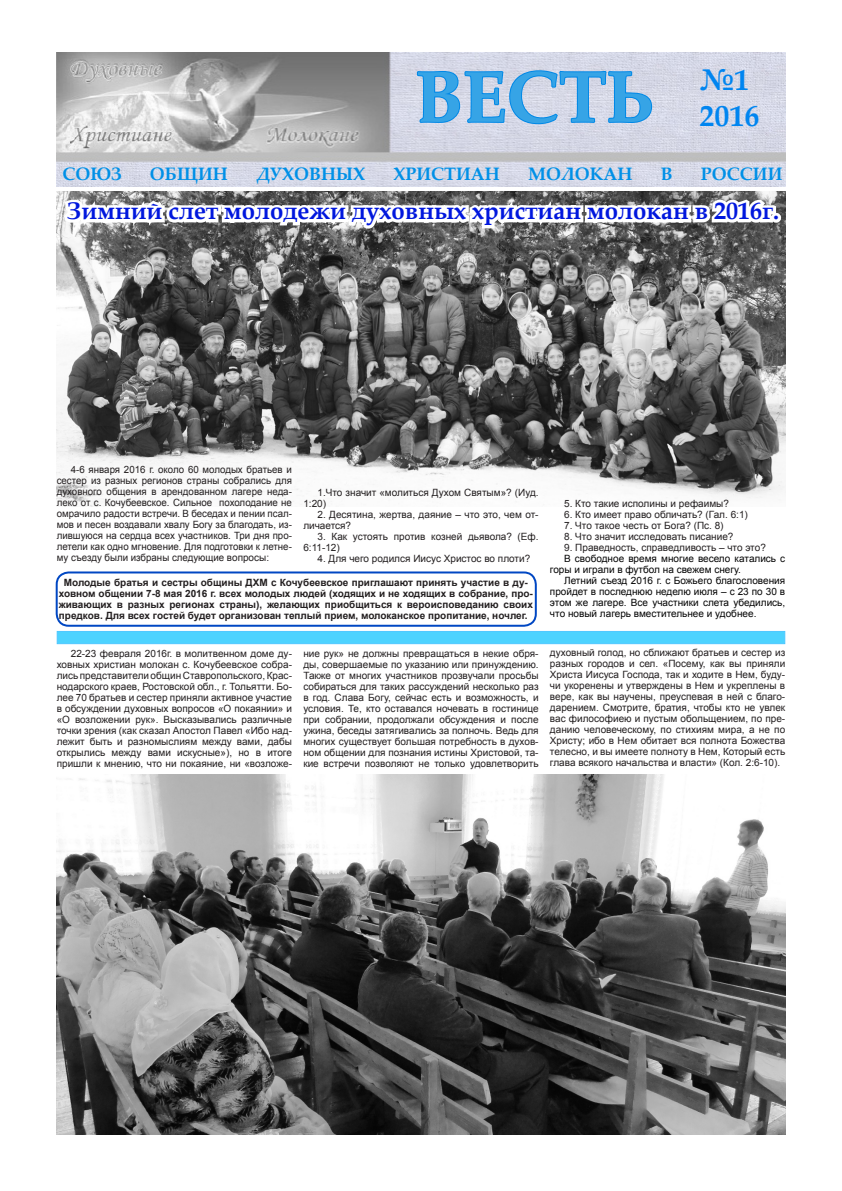
<style>
.page{position:relative;width:842px;height:1191px;background:#fff}
.page>*{position:absolute;margin:0;border:0;box-sizing:border-box;transform-origin:0 0}
.t1{font:700 72px "Palatino Linotype";color:#36a4e6}
.t2{font:700 30px "Palatino Linotype";color:#0085f0}
.Заголовок_1{font:700 24px "Book Antiqua";color:#0017dd}
.t3{font:700 18px "Palatino Linotype";color:#0090e7}
.Текст{font:10px/11px "Arial";color:#231f20;text-align:justify}
.Текст-2{font:700 10px/11px "Arial";color:#231f20;text-align:center}
.Текст-3{font:10px/11px "Arial";color:#050505}
</style>
<div class="page">
<svg style="left:59px;top:52px;width:727px;height:593px"></svg>
<img style="left:57px;top:775px;width:728px;height:359px">
<p class="t1" style="left:416px;top:46px;width:241px">ВЕСТЬ</p>
<p class="t2" style="left:699px;top:58px;width:51px">№1</p>
<p class="t2" style="left:699px;top:94px;width:61px">2016</p>
<p class="t3" style="left:62px;top:161px;width:61px">СОЮЗ</p>
<p class="t3" style="left:150px;top:161px;width:79px">ОБЩИН</p>
<p class="t3" style="left:256px;top:161px;width:111px">ДУХОВНЫХ</p>
<p class="t3" style="left:393px;top:161px;width:108px">ХРИСТИАН</p>
<p class="t3" style="left:528px;top:161px;width:106px">МОЛОКАН</p>
<p class="t3" style="left:661px;top:161px;width:13px">В</p>
<p class="t3" style="left:701px;top:161px;width:83px">РОССИИ</p>
<p class="Заголовок_1" style="left:67px;top:195px;width:714px">Зимний слет молодежи духовных христиан молокан в 2016г.</p>
<p class="Текст" style="left:57px;top:464px;width:237px;text-indent:14px">4-6 января 2016 г. около 60 молодых братьев и сестер из разных регионов страны собрались для духовного общения в арендованном лагере неда&shy;леко от с. Кочубеевское. Сильное похолодание не омрачило радости встречи. В беседах и пении псал&shy;мов и песен воздавали хвалу Богу за благодать, из&shy;лившуюся на сердца всех участников. Три дня про&shy;летели как одно мгновение. Для подготовки к летне&shy;му съезду были избраны следующие вопросы:</p>
<p class="Текст" style="left:303px;top:487px;width:237px;text-indent:14px">1.Что значит «молиться Духом Святым»? (Иуд.<br>1:20)</p>
<p class="Текст" style="left:303px;top:509px;width:237px;text-indent:14px">2. Десятина, жертва, даяние – что это, чем от&shy;личается?</p>
<p class="Текст" style="left:303px;top:531px;width:237px;text-indent:14px">3. Как устоять против козней дьявола? (Еф.<br>6:11-12)</p>
<p class="Текст" style="left:317px;top:553px;width:214px">4. Для чего родился Иисус Христос во плоти?</p>
<p class="Текст-2" style="left:59px;top:577px;width:476px">Молодые братья и сестры общины ДХМ с Кочубеевское приглашают принять участие в ду&shy;ховном общении 7-8 мая 2016 г. всех молодых людей (ходящих и не ходящих в собрание, про&shy;живающих в разных регионах страны), желающих приобщиться к вероисповеданию своих предков. Для всех гостей будет организован теплый прием, молоканское пропитание, ночлег.</p>
<p class="Текст" style="left:564px;top:498px;width:166px">5. Кто такие исполины и рефаимы?</p>
<p class="Текст" style="left:564px;top:509px;width:185px">6. Кто имеет право обличать? (Гал. 6:1)</p>
<p class="Текст" style="left:564px;top:520px;width:161px">7. Что такое честь от Бога? (Пс. 8)</p>
<p class="Текст" style="left:564px;top:531px;width:171px">8. Что значит исследовать писание?</p>
<p class="Текст" style="left:564px;top:542px;width:203px">9. Праведность, справедливость – что это?</p>
<p class="Текст-3" style="left:550px;top:553px;width:237px;text-indent:14px">В свободное время многие весело катались с горы и играли в футбол на свежем снегу.</p>
<p class="Текст-3" style="left:550px;top:575px;width:237px;text-align:justify;text-indent:14px">Летний съезд 2016 г. с Божьего благословения пройдет в последнюю неделю июля – с 23 по 30 в этом же лагере. Все участники слета убедились, что новый лагерь вместительнее и удобнее.</p>
<p class="Текст" style="left:57px;top:648px;width:237px;text-indent:14px">22-23 февраля 2016г. в молитвенном доме ду&shy;ховных христиан молокан с. Кочубеевское собра&shy;лись представители общин Ставропольского, Крас&shy;нодарского краев, Ростовской обл., г. Тольятти. Бо&shy;лее 70 братьев и сестер приняли активное участие в обсуждении духовных вопросов «О покаянии» и «О возложении рук». Высказывались различные точки зрения (как сказал Апостол Павел «Ибо над&shy;лежит быть и разномыслиям между вами, дабы открылись между вами искусные»), но в итоге пришли к мнению, что ни покаяние, ни «возложе-</p>
<p class="Текст" style="left:303px;top:648px;width:237px">ние рук» не должны превращаться в некие обря&shy;ды, совершаемые по указанию или принуждению.<br>Также от многих участников прозвучали просьбы собираться для таких рассуждений несколько раз в год. Слава Богу, сейчас есть и возможность, и условия. Те, кто оставался ночевать в гостинице при собрании, продолжали обсуждения и после ужина, беседы затягивались за полночь. Ведь для многих существует большая потребность в духов&shy;ном общении для познания истины Христовой, та&shy;кие встречи позволяют не только удовлетворить</p>
<p class="Текст" style="left:550px;top:647px;width:237px">духовный голод, но сближают братьев и сестер из разных городов и сел. «Посему, как вы приняли Христа Иисуса Господа, так и ходите в Нем, буду&shy;чи укоренены и утверждены в Нем и укреплены в вере, как вы научены, преуспевая в ней с благо&shy;дарением. Смотрите, братия, чтобы кто не увлек вас философиею и пустым обольщением, по пре&shy;данию человеческому, по стихиям мира, а не по Христу; ибо в Нем обитает вся полнота Божества телесно, и вы имеете полноту в Нем, Который есть глава всякого начальства и власти» (Кол. 2:6-10).</p>
</div>
